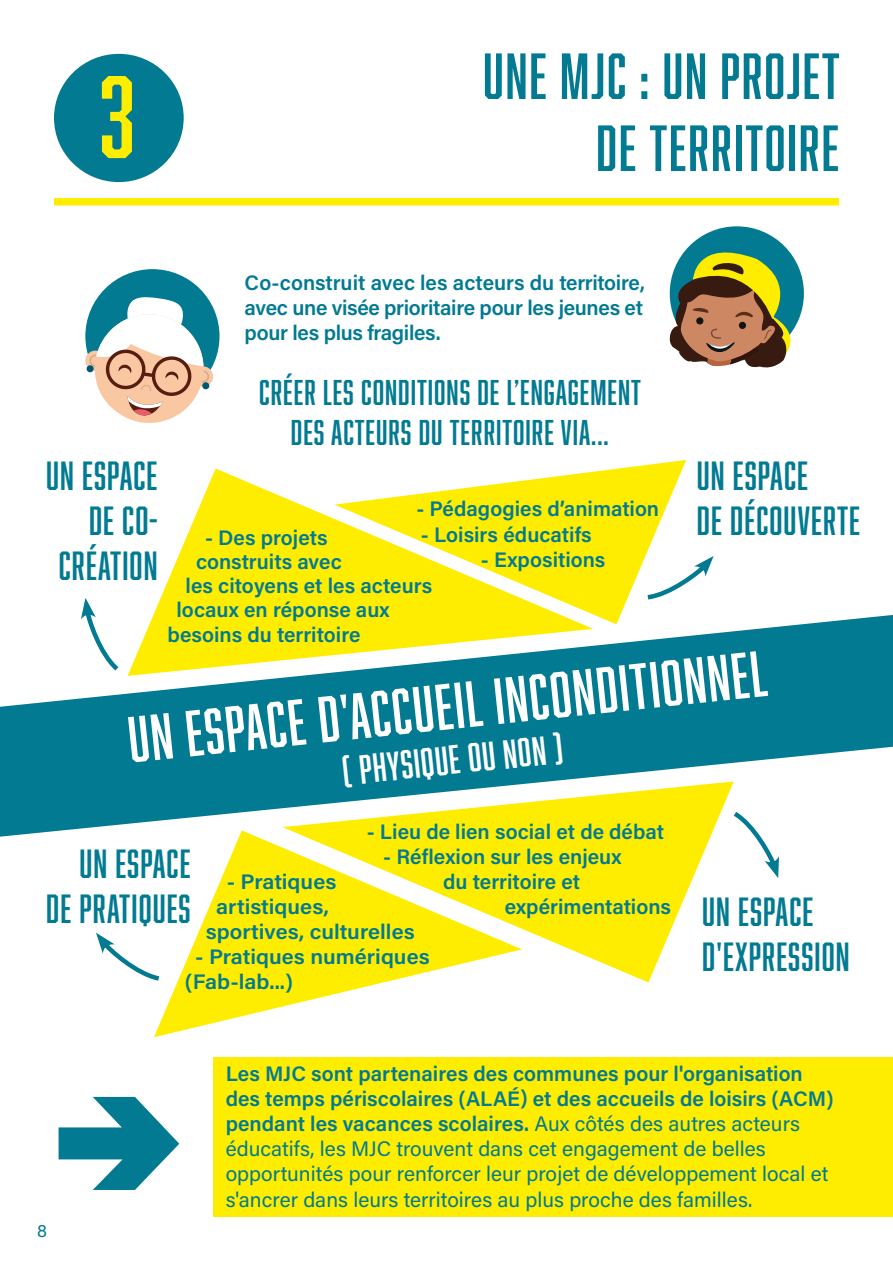
<style>
.page{position:relative;width:893px;height:1263px;background:#fff}
.page>*{position:absolute;margin:0;border:0;box-sizing:border-box;transform-origin:0 0}
.t1{font:108px "Abolition";color:#ffed00}
.t2{font:60px "Abolition";color:#fff}
.t3{font:60px/72px "Abolition";letter-spacing:.03em;color:#017a92;text-align:right}
.t4{font:37.5px/45px "Abolition";letter-spacing:.03em;color:#017a92;text-align:right}
.t5{font:37.5px "Abolition";color:#fff}
.t6{font:33px/39.6px "Abolition";letter-spacing:.03em;color:#017a92;text-align:center}
.t7{font:21px/25.2px "Acumin Variable Concept";letter-spacing:.04em;color:#017a92}
.t8{font:21px/25.2px "Acumin Variable Concept";letter-spacing:.04em;color:#017a92;scale:1.05 1}
.t9{font:18px "Acumin Variable Concept";color:#017a92}
</style>
<div class="page">
<svg style="left:593px;top:460px;width:93px;height:155px;fill:#ffed00"></svg>
<svg style="left:522px;top:837px;width:189px;height:145px;fill:#ffed00"></svg>
<svg style="left:154px;top:837px;width:368px;height:200px;fill:#ffed00"></svg>
<div style="left:54px;top:54px;width:130px;height:128px;background:#017a92;border-radius:50%"></div>
<div style="left:670px;top:226px;width:134px;height:134px;background:#017a92;border-radius:50%"></div>
<svg style="left:153px;top:468px;width:440px;height:147px;fill:#ffed00"></svg>
<div style="left:85px;top:269px;width:134px;height:134px;background:#017a92;border-radius:50%"></div>
<svg style="left:85px;top:295px;width:129px;height:128px"></svg>
<svg style="left:669px;top:236px;width:135px;height:132px"></svg>
<div style="left:696px;top:317px;width:8px;height:8px;background:#141414;border-radius:50%"></div>
<div style="left:739px;top:322px;width:7px;height:7px;background:#141414;border-radius:50%"></div>
<svg style="left:643px;top:556px;width:71px;height:46px"></svg>
<svg style="left:755px;top:837px;width:24px;height:41px"></svg>
<svg style="left:96px;top:933px;width:68px;height:51px"></svg>
<svg style="left:81px;top:598px;width:14px;height:17px"></svg>
<div style="left:213px;top:1057px;width:680px;height:159px;background:#ffed00"></div>
<svg style="left:59px;top:1097px;width:120px;height:93px"></svg>
<svg style="left:0;top:615px;width:893px;height:222px;fill:#017a92"></svg>
<div style="left:54px;top:198px;width:785px;height:8px;background:#ffed00"></div>
<h1 class="t1" style="left:99px;top:54px;width:37px">3</h1>
<h2 class="t3" style="left:483px;top:39px;width:358px">UNE MJC : UN PROJET<br>DE TERRITOIRE</h2>
<p class="t7" style="left:245px;top:269px;width:400px;text-align:justify">Co-construit avec les acteurs du territoire, avec une visée prioritaire pour les jeunes et pour les plus fragiles.</p>
<h3 class="t6" style="left:259px;top:372px;width:383px">CRÉER LES CONDITIONS DE L’ENGAGEMENT<br>DES ACTEURS DU TERRITOIRE VIA...</h3>
<h3 class="t4" style="left:46px;top:453px;width:113px">UN ESPACE<br>DE CO-<br>CRÉATION</h3>
<h3 class="t4" style="left:697px;top:453px;width:165px;text-align:left">UN ESPACE<br>DE DÉCOUVERTE</h3>
<p class="t7" style="left:416px;top:496px;width:244px">- Pédagogies d’animation</p>
<p class="t7" style="left:421px;top:521px;width:171px">- Loisirs éducatifs</p>
<p class="t7" style="left:481px;top:546px;width:125px">- Expositions</p>
<p class="t7" style="left:205px;top:524px;width:123px">- Des projets</p>
<p class="t7" style="left:196px;top:548px;width:146px">construits avec</p>
<p class="t7" style="left:186px;top:572px;width:247px">les citoyens et les acteurs</p>
<p class="t7" style="left:177px;top:596px;width:213px">locaux en réponse aux</p>
<p class="t7" style="left:168px;top:621px;width:194px">besoins du territoire</p>
<h2 class="t2" style="left:125px;top:705px;width:643px;rotate:-6deg">UN ESPACE D'ACCUEIL INCONDITIONNEL</h2>
<h3 class="t5" style="left:340px;top:750px;width:223px;rotate:-6deg">( PHYSIQUE OU NON )</h3>
<p class="t7" style="left:367px;top:818px;width:298px">- Lieu de lien social et de débat</p>
<p class="t7" style="left:443px;top:843px;width:179px;text-indent:-60px">- Réflexion sur les enjeux du territoire et</p>
<p class="t7" style="left:505px;top:893px;width:167px">expérimentations</p>
<h3 class="t4" style="left:46px;top:840px;width:146px">UN ESPACE<br>DE PRATIQUES</h3>
<p class="t8" style="left:227px;top:868px;width:105px">- Pratiques</p>
<p class="t8" style="left:216px;top:893px;width:107px">artistiques,</p>
<p class="t8" style="left:206px;top:918px;width:199px">sportives, culturelles</p>
<p class="t8" style="left:185px;top:943px;width:234px;text-indent:10px">- Pratiques numériques (Fab-lab...)</p>
<h3 class="t4" style="left:702px;top:889px;width:149px;text-align:left">UN ESPACE<br>D'EXPRESSION</h3>
<p class="t9" style="left:37px;top:1219px;width:11px">8</p>
<p class="t7" style="left:226px;top:1060px;width:609px">Les MJC sont partenaires des communes pour l'organisation des temps périscolaires (ALAÉ) et des accueils de loisirs (ACM) pendant les vacances scolaires. Aux côtés des autres acteurs éducatifs, les MJC trouvent dans cet engagement de belles opportunités pour renforcer leur projet de développement local et s'ancrer dans leurs territoires au plus proche des familles.</p>
</div>
